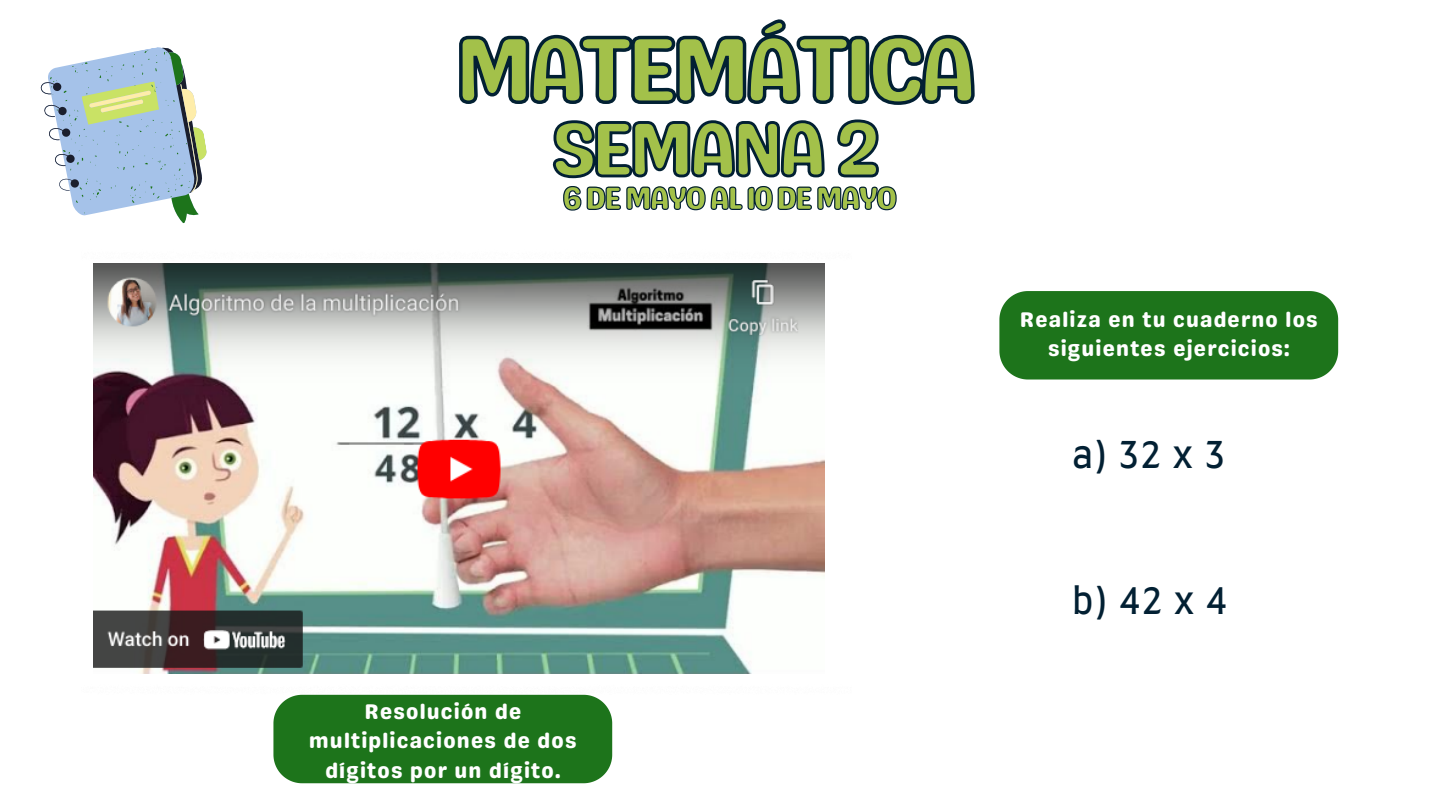
<style>
.page{position:relative;width:1440px;height:810px;background:#fff}
.page>*{position:absolute;margin:0;border:0;box-sizing:border-box;transform-origin:0 0}
.t1{font:93.3px "Genty Sans";letter-spacing:-.085em;color:#a3c14a}
.t2{font:77.2px "Genty Sans";letter-spacing:-.085em;color:#a3c14a}
.t3{font:35.4px "Farro";letter-spacing:.34em;color:#022033}
.t4{font:32px "Genty Sans";letter-spacing:-.085em;color:#a3c14a}
.t5{font:21.2px/29.2px "Genty Sans";letter-spacing:.055em;color:#fff;text-align:center}
</style>
<div class="page">
<svg style="left:40px;top:47px;width:167px;height:176px"></svg>
<svg style="left:552px;top:119px;width:327px;height:60px"></svg>
<svg style="left:459px;top:19px;width:514px;height:86px"></svg>
<svg style="left:563px;top:186px;width:334px;height:25px"></svg>
<img style="left:94px;top:263px;width:730px;height:411px">
<div style="left:273px;top:695px;width:339px;height:88px;background:#1d741b"></div>
<div style="left:999px;top:291px;width:339px;height:89px;background:#1d741b"></div>
<h1 class="t1" style="left:454px;top:14px;width:526px">MATEMÁTICA</h1>
<h2 class="t2" style="left:550px;top:103px;width:333px">SEMANA 2</h2>
<h3 class="t4" style="left:562px;top:179px;width:337px">6 DE MAYO AL 10 DE MAYO</h3>
<p class="t5" style="left:309px;top:697px;width:269px">Resolución de multiplicaciones de dos dígitos por un dígito.</p>
<p class="t5" style="left:1020px;top:305px;width:299px">Realiza en tu cuaderno los siguientes ejercicios:</p>
<p class="t3" style="left:1072px;top:439px;width:154px">a)32x3</p>
<p class="t3" style="left:1072px;top:586px;width:156px">b)42x4</p>
</div>
